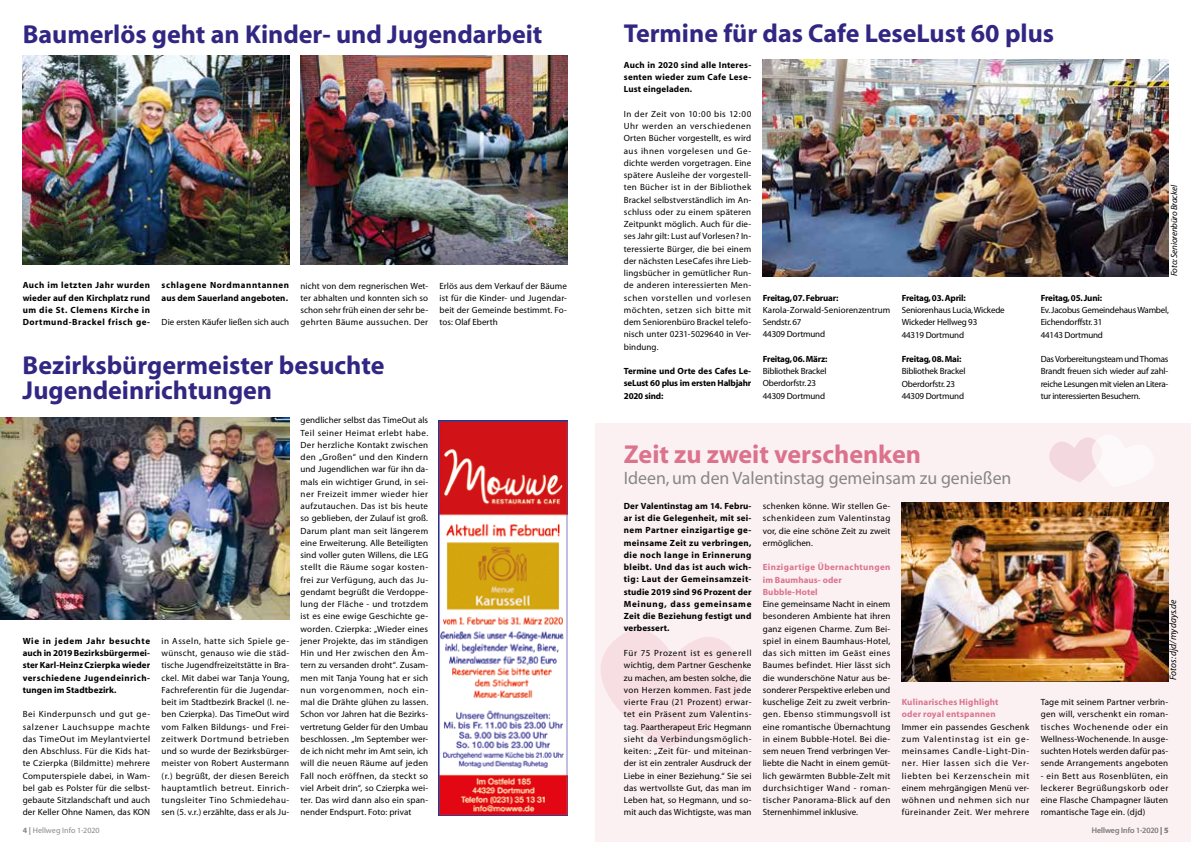
<style>
.page{position:relative;width:1191px;height:842px;background:#fff}
.page>*{position:absolute;margin:0;border:0;box-sizing:border-box;transform-origin:0 0}
.t1{font:700 26px/25px "Myriad";color:#312783}
.t2{font:700 26px "Myriad";color:#db738d}
.t3{font:18px "Myriad";color:#878787}
.t4{font:italic 9.5px "Myriad";letter-spacing:.005em;color:#000}
.t5{font:9px/12.2px "Myriad";letter-spacing:.005em;color:#000;text-align:justify}
.t6{font:700 9px/12.2px "Myriad";letter-spacing:.015em;color:#000;text-align:justify}
.t7{font:9px/12.2px "Myriad";letter-spacing:-.02em;color:#000}
.t8{font:700 9px/12.2px "Myriad";letter-spacing:.02em;color:#db738d}
.t9{font:700 9px "Myriad";letter-spacing:-.02em;color:#000}
.t10{font:700 9px/12.2px "Myriad";letter-spacing:.055em;color:#000}
.t11{font:italic 9px "Myriad";letter-spacing:-.02em;color:#000}
.t12{font:8px "Myriad";letter-spacing:.005em;color:#878787}
.s1{font-weight:700}
</style>
<div class="page">
<img style="left:0;top:418px;width:289px;height:201px">
<img style="left:23px;top:56px;width:266px;height:208px">
<img style="left:300px;top:56px;width:267px;height:208px">
<img style="left:763px;top:60px;width:405px;height:216px">
<div style="left:596px;top:423px;width:595px;height:419px;background:#fbf1f3"></div>
<svg style="left:595px;top:625px;width:148px;height:124px"></svg>
<img style="left:901px;top:502px;width:267px;height:179px">
<svg style="left:1049px;top:437px;width:47px;height:45px"></svg>
<img style="left:439px;top:421px;width:129px;height:394px">
<h1 class="t1" style="left:23px;top:22px;width:521px">Baumerlös geht an Kinder- und Jugendarbeit</h1>
<p class="t6" style="left:23px;top:280px;width:129px">Auch im letzten Jahr wurden wieder auf den Kirchplatz rund um die St. Clemens Kirche in Dortmund-Brackel frisch ge-</p>
<p class="t10" style="left:162px;top:280px;width:129px">schlagene Nordmanntannen aus dem Sauerland angeboten.</p>
<p class="t5" style="left:162px;top:316px;width:129px">Die ersten Käufer ließen sich auch</p>
<p class="t5" style="left:300px;top:280px;width:129px">nicht von dem regnerischen Wet&shy;ter abhalten und konnten sich so schon sehr früh einen der sehr be&shy;gehrten Bäume aussuchen. Der</p>
<p class="t5" style="left:439px;top:280px;width:129px">Erlös aus dem Verkauf der Bäume ist für die Kinder- und Jugendar&shy;beit der Gemeinde bestimmt. Fo&shy;tos: Olaf Eberth</p>
<h1 class="t1" style="left:23px;top:353px;width:363px">Bezirksbürgermeister besuchte<br>Jugendeinrichtungen</h1>
<p class="t6" style="left:23px;top:635px;width:129px">Wie in jedem Jahr besuchte auch in 2019 Bezirksbürgermei&shy;ster Karl-Heinz Czierpka wieder verschiedene Jugendeinrich&shy;tungen im Stadtbezirk.</p>
<p class="t5" style="left:23px;top:709px;width:129px">Bei Kinderpunsch und gut ge&shy;salzener Lauchsuppe machte das TimeOut im Meylantviertel den Abschluss. Für die Kids hat&shy;te Czierpka (Bildmitte) mehrere Computerspiele dabei, in Wam&shy;bel gab es Polster für die selbst&shy;gebaute Sitzlandschaft und auch der Keller Ohne Namen, das KON</p>
<p class="t12" style="left:23px;top:826px;width:78px"><span class="s1">4 |</span> Hellweg Info 1-2020</p>
<p class="t5" style="left:162px;top:635px;width:129px">in Asseln, hatte sich Spiele ge&shy;wünscht, genauso wie die städ&shy;tische Jugendfreizeitstätte in Bra&shy;ckel. Mit dabei war Tanja Young, Fachreferentin für die Jugendar&shy;beit im Stadtbezirk Brackel (l. ne&shy;ben Czierpka). Das TimeOut wird vom Falken Bildungs- und Frei&shy;zeitwerk Dortmund betrieben und so wurde der Bezirksbürger&shy;meister von Robert Austermann (r.) begrüßt, der diesen Bereich hauptamtlich betreut. Einrich&shy;tungsleiter Tino Schmiedehau&shy;sen (5. v.r.) erzählte, dass er als Ju-</p>
<p class="t5" style="left:300px;top:415px;width:129px">gendlicher selbst das TimeOut als Teil seiner Heimat erlebt habe.<br>Der herzliche Kontakt zwischen den „Großen“ und den Kindern und Jugendlichen war für ihn da&shy;mals ein wichtiger Grund, in sei&shy;ner Freizeit immer wieder hier aufzutauchen. Das ist bis heute so geblieben, der Zulauf ist groß.<br>Darum plant man seit längerem eine Erweiterung. Alle Beteiligten sind voller guten Willens, die LEG stellt die Räume sogar kosten&shy;frei zur Verfügung, auch das Ju&shy;gendamt begrüßt die Verdoppe&shy;lung der Fläche - und trotzdem ist es eine ewige Geschichte ge&shy;worden. Czierpka: „Wieder eines jener Projekte, das im ständigen Hin und Her zwischen den Äm&shy;tern zu versanden droht“. Zusam&shy;men mit Tanja Young hat er sich nun vorgenommen, noch ein&shy;mal die Drähte glühen zu lassen.<br>Schon vor Jahren hat die Bezirks&shy;vertretung Gelder für den Umbau beschlossen. „Im September wer&shy;de ich nicht mehr im Amt sein, ich will die neuen Räume auf jeden Fall noch eröffnen, da steckt so viel Arbeit drin“, so Czierpka wei&shy;ter. Das wird dann also ein span&shy;nender Endspurt. Foto: privat</p>
<h1 class="t1" style="left:624px;top:22px;width:432px">Termine für das Cafe LeseLust 60 plus</h1>
<p class="t6" style="left:624px;top:59px;width:129px">Auch in 2020 sind alle Interes&shy;senten wieder zum Cafe Lese-Lust eingeladen.</p>
<p class="t5" style="left:624px;top:108px;width:129px">In der Zeit von 10:00 bis 12:00<br>Uhr werden an verschiedenen Orten Bücher vorgestellt, es wird aus ihnen vorgelesen und Ge&shy;dichte werden vorgetragen. Eine spätere Ausleihe der vorgestell&shy;ten Bücher ist in der Bibliothek Brackel selbstverständlich im An&shy;schluss oder zu einem späteren Zeitpunkt möglich. Auch für die&shy;ses Jahr gilt: Lust auf Vorlesen? In&shy;teressierte Bürger, die bei einem der nächsten LeseCafes ihre Lieb&shy;lingsbücher in gemütlicher Run&shy;de anderen interessierten Men&shy;schen vorstellen und vorlesen möchten, setzen sich bitte mit dem Seniorenbüro Brackel telefo&shy;nisch unter 0231-5029640 in Ver&shy;bindung.</p>
<p class="t6" style="left:624px;top:365px;width:129px">Termine und Orte des Cafes Le&shy;seLust 60 plus im ersten Halbjahr 2020 sind:</p>
<p class="t9" style="left:763px;top:293px;width:77px">Freitag, 07. Februar:</p>
<p class="t5" style="left:763px;top:304px;width:129px;text-align:left">Karola-Zorwald-Seniorenzentrum<br>Sendstr. 67<br>44309 Dortmund</p>
<p class="t9" style="left:763px;top:354px;width:66px">Freitag, 06. März:</p>
<p class="t7" style="left:763px;top:365px;width:65px">Bibliothek Brackel<br>Oberdorfstr. 23<br>44309 Dortmund</p>
<p class="t9" style="left:901px;top:293px;width:66px">Freitag, 03. April:</p>
<p class="t7" style="left:901px;top:304px;width:105px">Seniorenhaus Lucia, Wickede<br>Wickeder Hellweg 93<br>44319 Dortmund</p>
<p class="t9" style="left:901px;top:354px;width:61px">Freitag, 08. Mai:</p>
<p class="t7" style="left:901px;top:366px;width:65px">Bibliothek Brackel<br>Oberdorfstr. 23<br>44309 Dortmund</p>
<p class="t11" style="left:1169px;top:276px;width:93px;rotate:-90deg">Foto: Seniorenbüro Brackel</p>
<p class="t9" style="left:1040px;top:293px;width:63px">Freitag, 05. Juni:</p>
<p class="t7" style="left:1040px;top:304px;width:130px">Ev. Jacobus Gemeindehaus Wambel,<br>Eichendorffstr. 31<br>44143 Dortmund</p>
<p class="t5" style="left:1040px;top:353px;width:129px">Das Vorbereitungsteam und Thomas Brandt freuen sich wieder auf zahl&shy;reiche Lesungen mit vielen an Litera&shy;tur interessierten Besuchern.</p>
<h1 class="t2" style="left:624px;top:440px;width:299px">Zeit zu zweit verschenken</h1>
<h2 class="t3" style="left:624px;top:469px;width:389px">Ideen, um den Valentinstag gemeinsam zu genießen</h2>
<p class="t6" style="left:624px;top:500px;width:129px">Der Valentinstag am 14. Febru&shy;ar ist die Gelegenheit, mit sei&shy;nem Partner einzigartige ge&shy;meinsame Zeit zu verbringen, die noch lange in Erinnerung bleibt. Und das ist auch wich&shy;tig: Laut der Gemeinsamzeit&shy;studie 2019 sind 96 Prozent der Meinung, dass gemeinsame Zeit die Beziehung festigt und verbessert.</p>
<p class="t5" style="left:624px;top:647px;width:129px">Für 75 Prozent ist es generell wichtig, dem Partner Geschenke zu machen, am besten solche, die von Herzen kommen. Fast jede vierte Frau (21 Prozent) erwar&shy;tet ein Präsent zum Valentins&shy;tag. Paartherapeut Eric Hegmann sieht da Verbindungsmöglich&shy;keiten: „Zeit für- und miteinan&shy;der ist ein zentraler Ausdruck der Liebe in einer Beziehung.“ Sie sei das wertvollste Gut, das man im Leben hat, so Hegmann, und so&shy;mit auch das Wichtigste, was man</p>
<p class="t5" style="left:763px;top:500px;width:129px">schenken könne. Wir stellen Ge&shy;schenkideen zum Valentinstag vor, die eine schöne Zeit zu zweit ermöglichen.</p>
<p class="t8" style="left:763px;top:561px;width:129px">Einzigartige Übernachtungen im Baumhaus- oder<br>Bubble-Hotel</p>
<p class="t5" style="left:763px;top:598px;width:129px">Eine gemeinsame Nacht in einem besonderen Ambiente hat ihren ganz eigenen Charme. Zum Bei&shy;spiel in einem Baumhaus-Hotel, das sich mitten im Geäst eines Baumes befindet. Hier lässt sich die wunderschöne Natur aus be&shy;sonderer Perspektive erleben und kuschelige Zeit zu zweit verbrin&shy;gen. Ebenso stimmungsvoll ist eine romantische Übernachtung in einem Bubble-Hotel. Bei die&shy;sem neuen Trend verbringen Ver&shy;liebte die Nacht in einem gemüt&shy;lich gewärmten Bubble-Zelt mit durchsichtiger Wand - roman&shy;tischer Panorama-Blick auf den Sternenhimmel inklusive.</p>
<p class="t8" style="left:901px;top:696px;width:98px">Kulinarisches Highlight oder royal entspannen</p>
<p class="t5" style="left:901px;top:721px;width:129px">Immer ein passendes Geschenk zum Valentinstag ist ein ge&shy;meinsames Candle-Light-Din&shy;ner. Hier lassen sich die Ver&shy;liebten bei Kerzenschein mit einem mehrgängigen Menü ver&shy;wöhnen und nehmen sich nur füreinander Zeit. Wer mehrere</p>
<p class="t4" style="left:1168px;top:680px;width:82px;rotate:-90deg">Fotos: djd/mydays.de</p>
<p class="t5" style="left:1040px;top:696px;width:129px">Tage mit seinem Partner verbrin&shy;gen will, verschenkt ein roman&shy;tisches Wochenende oder ein Wellness-Wochenende. In ausge&shy;suchten Hotels werden dafür pas&shy;sende Arrangements angeboten</p>
<p class="t5" style="left:1040px;top:770px;width:129px">- ein Bett aus Rosenblüten, ein leckerer Begrüßungskorb oder eine Flasche Champagner läuten romantische Tage ein. (djd)</p>
<p class="t12" style="left:1091px;top:826px;width:78px">Hellweg Info 1-2020 <span class="s1">| 5</span></p>
</div>
